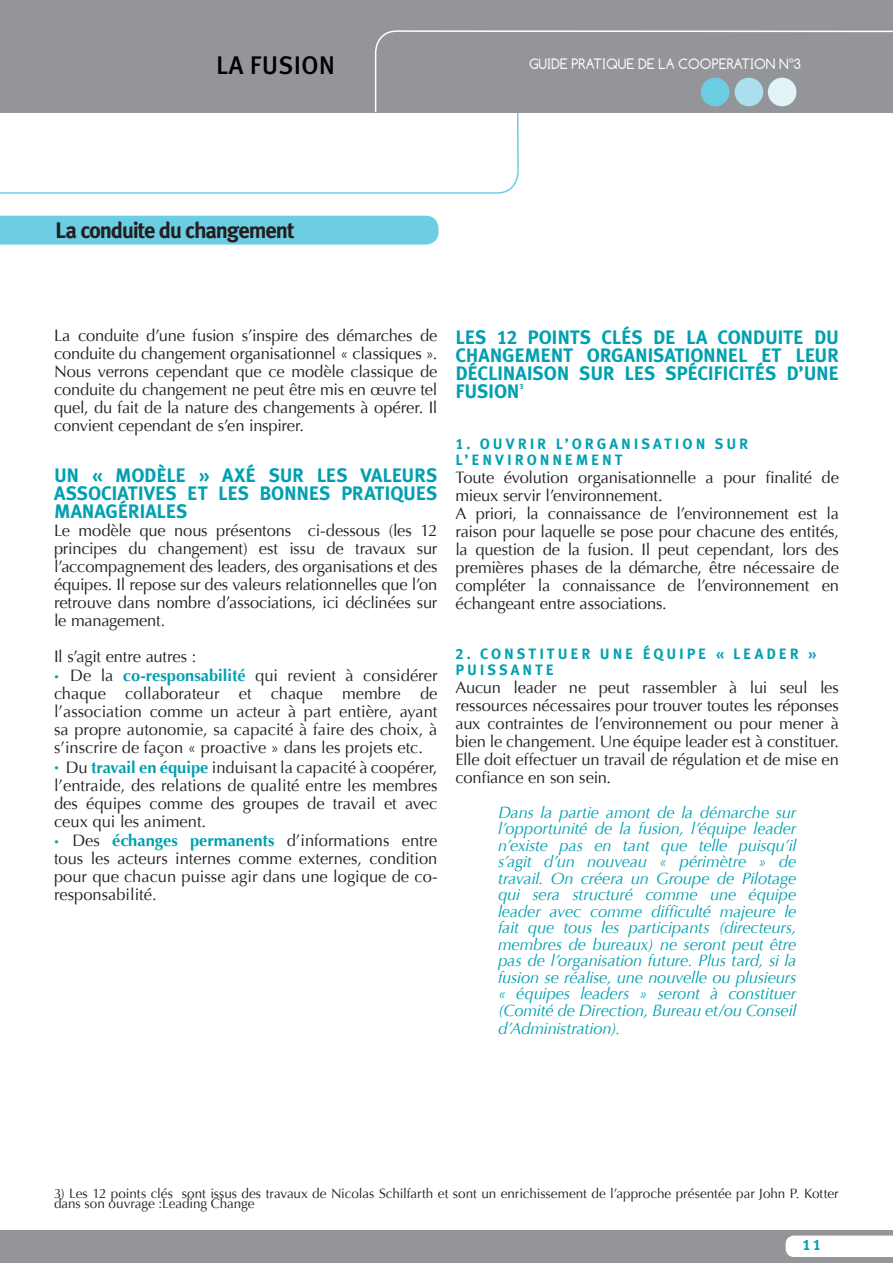
<style>
.page{position:relative;width:893px;height:1263px;background:#fff}
.page>*{position:absolute;margin:0;border:0;box-sizing:border-box;transform-origin:0 0}
.t1{font:25.5px "Meta Plus Medium Caps";letter-spacing:.01em;color:#000}
.t2{font:700 22.5px "Meta Plus";letter-spacing:-.05em;color:#231f20}
.t3{font:19.5px/18px "Meta Plus Bold Caps";letter-spacing:-.01em;color:#00a0b0;text-align:justify}
.t4{font:16.5px/18px "Optima";letter-spacing:-.005em;color:#231f20;text-align:justify}
.t5{font:italic 16.5px/16.5px "Optima";letter-spacing:-.01em;color:#00a0b0;text-align:justify}
.t6{font:15px/16.5px "Meta Plus Bold Caps";letter-spacing:.2em;color:#00a0b0}
.t7{font:15px "Comfortaa";color:#fff}
.t8{font:13.5px/10.5px "Optima";letter-spacing:-.005em;color:#231f20}
.t9{font:7.5px "Meta Plus Bold Caps";color:#00a0b0}
.s1{font-family:"Meta Plus";font-weight:700;font-style:italic;font-size:9px;color:#00a0b0}
.s2{font-weight:700;color:#00a0b0}
</style>
<div class="page">
<svg style="left:0;top:112px;width:519px;height:104px"></svg>
<div style="left:0;top:0;width:893px;height:112px;background:#939598"></div>
<div style="left:0;top:1230px;width:893px;height:33px;background:#939598"></div>
<div style="left:786px;top:1235px;width:107px;height:22px;background:#fff"></div>
<svg style="left:374px;top:30px;width:519px;height:84px"></svg>
<div style="left:0;top:216px;width:439px;height:29px;background:#6dcde3"></div>
<h1 class="t1" style="left:216px;top:50px;width:120px">LA FUSION</h1>
<p class="t7" style="left:529px;top:55px;width:273px">GUIDE PRATIQUE DE LA COOPERATION N°3</p>
<h2 class="t2" style="left:55px;top:218px;width:241px">La conduite du changement</h2>
<p class="t4" style="left:54px;top:326px;width:385px">La conduite d’une fusion s’inspire des démarches de conduite du changement organisationnel « classiques ».<br>Nous verrons cependant que ce modèle classique de conduite du changement ne peut être mis en œuvre tel quel, du fait de la nature des changements à opérer. Il convient cependant de s’en inspirer.</p>
<p class="t3" style="left:54px;top:466px;width:385px">UN « MODÈLE » AXÉ SUR LES VALEURS ASSOCIATIVES ET LES BONNES PRATIQUES MANAGÉRIALES</p>
<p class="t4" style="left:54px;top:521px;width:385px">Le modèle que nous présentons ci-dessous (les 12 principes du changement) est issu de travaux sur l’accompagnement des leaders, des organisations et des équipes. Il repose sur des valeurs relationnelles que l’on retrouve dans nombre d’associations, ici déclinées sur le management.</p>
<p class="t4" style="left:54px;top:647px;width:144px">Il s’agit entre autres :</p>
<p class="t4" style="left:54px;top:667px;width:385px"><span class="s1">•</span> De la <span class="s2">co-responsabilité</span> qui revient à considérer chaque collaborateur et chaque membre de l’association comme un acteur à part entière, ayant sa propre autonomie, sa capacité à faire des choix, à s’inscrire de façon « proactive » dans les projets etc.</p>
<p class="t4" style="left:54px;top:758px;width:385px"><span class="s1">•</span> Du <span class="s2">travail en équipe</span> induisant la capacité à coopérer, l’entraide, des relations de qualité entre les membres des équipes comme des groupes de travail et avec ceux qui les animent.</p>
<p class="t4" style="left:54px;top:832px;width:385px"><span class="s1">•</span> Des <span class="s2">échanges permanents</span> d’informations entre tous les acteurs internes comme externes, condition pour que chacun puisse agir dans une logique de co&shy;responsabilité.</p>
<p class="t3" style="left:455px;top:328px;width:385px;text-align:left">LES 12 POINTS CLÉS DE LA CONDU ITE DU<br>CHANGEMENT ORGANISATIONNEL ET LEUR<br>DÉCLINAISON SUR LES SPÉCIFICITÉS D’UNE<br>FUSION</p>
<p class="t9" style="left:520px;top:382px;width:6px">3</p>
<p class="t6" style="left:455px;top:435px;width:294px">1. OU VRIR L’ORGANISATION SU R<br>L’ENVIRONNEMENT</p>
<p class="t4" style="left:455px;top:469px;width:385px;text-align:left">Toute évolution organisationnelle a pour finalité de mieux servir l’environnement.<br>A priori, la connaissance de l’environnement est la raison pour laquelle se pose pour chacune des entités, la question de la fusion. Il peut cependant, lors des premières phases de la démarche, être nécessaire de compléter la connaissance de l’environnement en échangeant entre associations.</p>
<p class="t6" style="left:455px;top:645px;width:362px">2. CONSTITU ER U NE ÉQU IPE « L EADER »<br>PU ISSANTE</p>
<p class="t4" style="left:455px;top:679px;width:385px">Aucun leader ne peut rassembler à lui seul les ressources nécessaires pour trouver toutes les réponses aux contraintes de l’environnement ou pour mener à bien le changement. Une équipe leader est à constituer.<br>Elle doit effectuer un travail de régulation et de mise en confiance en son sein.</p>
<p class="t5" style="left:498px;top:804px;width:300px">Dans la partie amont de la démarche sur l’opportunité de la fusion, l’équipe leader n’existe pas en tant que telle puisqu’il s’agit d’un nouveau « périmètre » de travail. On créera un Groupe de Pilotage qui sera structuré comme une équipe leader avec comme difficulté majeure le fait que tous les participants (directeurs, membres de bureaux) ne seront peut être pas de l’organisation future. Plus tard, si la fusion se réalise, une nouvelle ou plusieurs « équipes leaders » seront à constituer (Comité de Direction, Bureau et/ou Conseil</p>
<p class="t5" style="left:498px;top:1020px;width:124px">d’Administration).</p>
<p class="t8" style="left:54px;top:1188px;width:786px">3) Les 12 points clés sont issus des travaux de Nicolas Schilfarth et sont un enrichissement de l’approche présentée par John P. Kotter dans son ouvrage :Leading Change</p>
<p class="t6" style="left:803px;top:1236px;width:20px">11</p>
</div>
